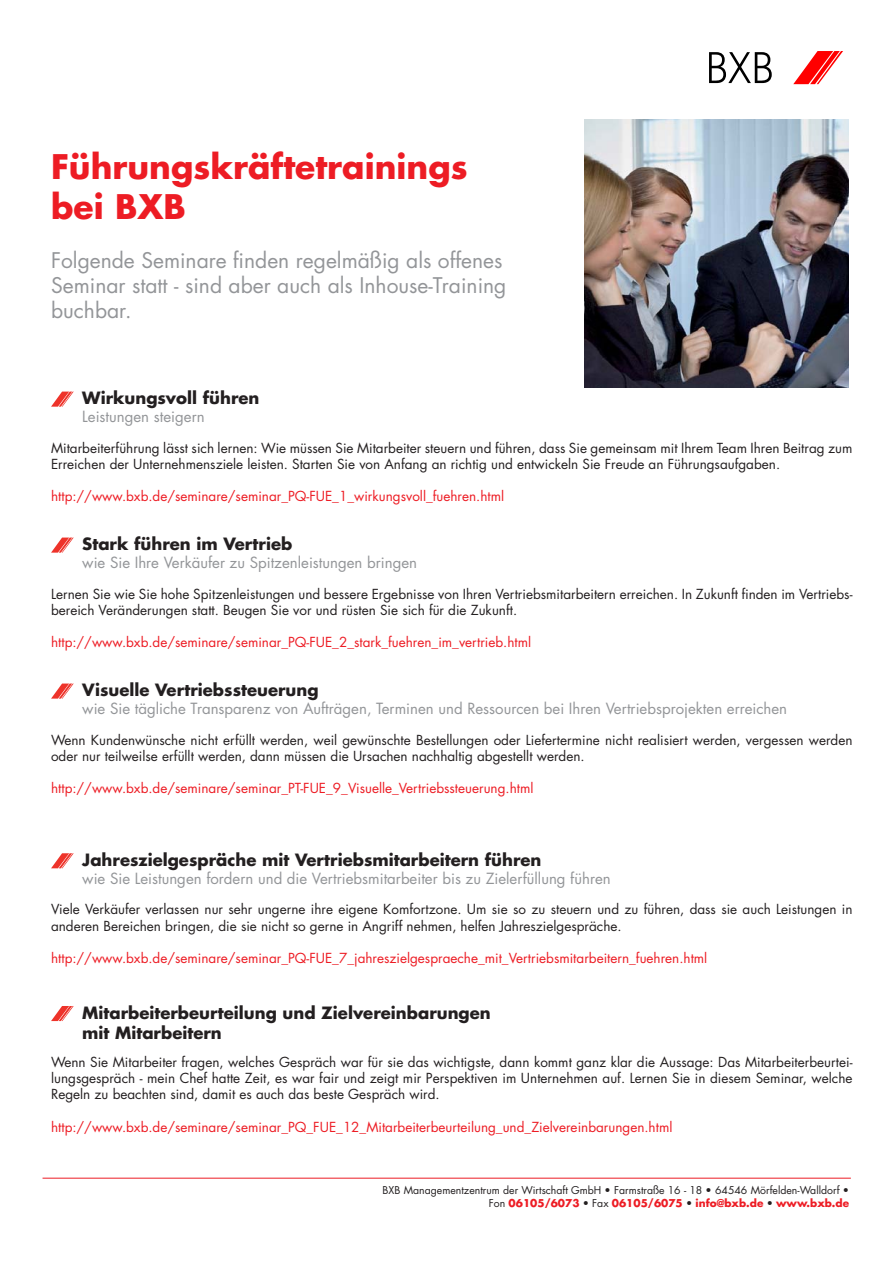
<style>
.page{position:relative;width:893px;height:1263px;background:#fff}
.page>*{position:absolute;margin:0;border:0;box-sizing:border-box;transform-origin:0 0}
.t1{font:700 33px/39.6px "Futura LT";color:#ed1c24}
.t2{font:21px/25.2px "Futura LT";color:#939598}
.t3{font:700 16.5px/19.8px "Futura LT";color:#231f20}
.t4{font:15px "Futura LT";color:#939598}
.t5{font:13.5px/16.2px "Futura LT";color:#231f20}
.t6{font:13.5px "Futura LT";color:#ed1c24}
.t7{font:10.5px/12.6px "Futura LT";color:#231f20;text-align:right}
.s1{font-weight:700;color:#ed1c24}
</style>
<div class="page">
<hr style="left:43px;top:1178px;width:807px;height:1px;background:#ed1c24">
<svg style="left:793px;top:51px;width:50px;height:33px"></svg>
<svg style="left:709px;top:52px;width:62px;height:31px"></svg>
<svg style="left:51px;top:392px;width:23px;height:15px"></svg>
<svg style="left:51px;top:538px;width:23px;height:15px"></svg>
<svg style="left:51px;top:853px;width:23px;height:15px"></svg>
<svg style="left:51px;top:1006px;width:23px;height:15px"></svg>
<svg style="left:51px;top:684px;width:23px;height:15px"></svg>
<img style="left:584px;top:119px;width:264px;height:269px">
<h1 class="t1" style="left:51px;top:147px;width:418px">Führungskräftetrainings bei BXB</h1>
<h2 class="t2" style="left:51px;top:248px;width:457px">Folgende Seminare finden regelmäßig als offenes<br>Seminar statt - sind aber auch als Inhouse-Training buchbar.</h2>
<p class="t3" style="left:82px;top:388px;width:179px">Wirkungsvoll führen</p>
<p class="t4" style="left:82px;top:408px;width:124px">Leistungen steigern</p>
<p class="t5" style="left:51px;top:440px;width:802px">Mitarbeiterführung lässt sich lernen: Wie müssen Sie Mitarbeiter steuern und führen, dass Sie gemeinsam mit Ihrem Team Ihren Beitrag zum<br>Erreichen der Unternehmensziele leisten. Starten Sie von Anfang an richtig und entwickeln Sie Freude an Führungsaufgaben.</p>
<p class="t6" style="left:51px;top:488px;width:454px">http://www.bxb.de/seminare/seminar_PQ-FUE_1_wirkungsvoll_fuehren.html</p>
<p class="t3" style="left:82px;top:534px;width:211px">Stark führen im Vertrieb</p>
<p class="t4" style="left:82px;top:554px;width:336px">wie Sie Ihre Verkäufer zu Spitzenleistungen bringen</p>
<p class="t5" style="left:51px;top:586px;width:802px">Lernen Sie wie Sie hohe Spitzenleistungen und bessere Ergebnisse von Ihren Vertriebsmitarbeitern erreichen. In Zukunft finden im Vertriebs&shy;bereich Veränderungen statt. Beugen Sie vor und rüsten Sie sich für die Zukunft.</p>
<p class="t6" style="left:51px;top:634px;width:481px">http://www.bxb.de/seminare/seminar_PQ-FUE_2_stark_fuehren_im_vertrieb.html</p>
<p class="t3" style="left:82px;top:680px;width:238px">Visuelle Vertriebssteuerung</p>
<p class="t4" style="left:82px;top:700px;width:706px">wie Sie tägliche Transparenz von Aufträgen, Terminen und Ressourcen bei Ihren Vertriebsprojekten erreichen</p>
<p class="t5" style="left:51px;top:732px;width:802px">Wenn Kundenwünsche nicht erfüllt werden, weil gewünschte Bestellungen oder Liefertermine nicht realisiert werden, vergessen werden oder nur teilweilse erfüllt werden, dann müssen die Ursachen nachhaltig abgestellt werden.</p>
<p class="t6" style="left:51px;top:780px;width:484px">http://www.bxb.de/seminare/seminar_PT-FUE_9_Visuelle_Vertriebssteuerung.html</p>
<p class="t3" style="left:82px;top:850px;width:460px">Jahreszielgespräche mit Vertriebsmitarbeitern führen</p>
<p class="t4" style="left:82px;top:870px;width:530px">wie Sie Leistungen fordern und die Vertriebsmitarbeiter bis zu Zielerfüllung führen</p>
<p class="t5" style="left:51px;top:901px;width:802px">Viele Verkäufer verlassen nur sehr ungerne ihre eigene Komfortzone. Um sie so zu steuern und zu führen, dass sie auch Leistungen in anderen Bereichen bringen, die sie nicht so gerne in Angriff nehmen, helfen Jahreszielgespräche.</p>
<p class="t6" style="left:51px;top:950px;width:657px">http://www.bxb.de/seminare/seminar_PQ-FUE_7_jahreszielgespraeche_mit_Vertriebsmitarbeitern_fuehren.html</p>
<p class="t3" style="left:82px;top:1003px;width:410px">Mitarbeiterbeurteilung und Zielvereinbarungen mit Mitarbeitern</p>
<p class="t5" style="left:51px;top:1054px;width:802px;text-align:justify">Wenn Sie Mitarbeiter fragen, welches Gespräch war für sie das wichtigste, dann kommt ganz klar die Aussage: Das Mitarbeiterbeurtei&shy;lungsgespräch - mein Chef hatte Zeit, es war fair und zeigt mir Perspektiven im Unternehmen auf. Lernen Sie in diesem Seminar, welche Regeln zu beachten sind, damit es auch das beste Gespräch wird.</p>
<p class="t6" style="left:51px;top:1119px;width:623px">http://www.bxb.de/seminare/seminar_PQ_FUE_12_Mitarbeiterbeurteilung_und_Zielvereinbarungen.html</p>
<p class="t7" style="left:382px;top:1184px;width:468px">BXB Managementzentrum der Wirtschaft GmbH • Farmstraße 16 - 18 • 64546 Mörfelden-Walldorf •<br>Fon <span class="s1">06105/6073</span> • Fax <span class="s1">06105/6075</span> • <span class="s1">info@bxb.de</span> • <span class="s1">www.bxb.de</span></p>
</div>
